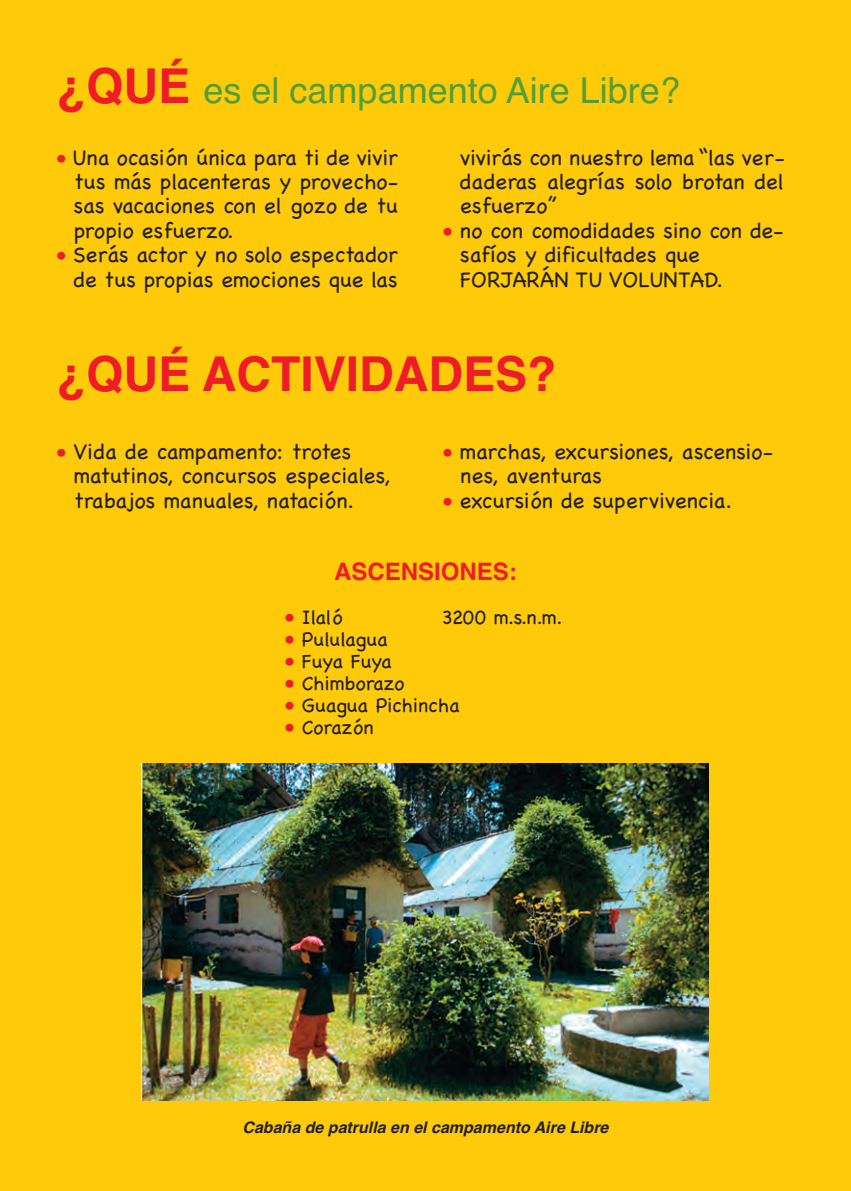
<style>
.page{position:relative;width:851px;height:1191px;background:#fff}
.page>*{position:absolute;margin:0;border:0;box-sizing:border-box;transform-origin:0 0}
.t1{font:700 48px "Helvetica";color:#ee1c27}
.t2{font:36px "Helvetica";color:#539e38}
.t3{font:700 24px "Helvetica";color:#ee1c27}
.t4{font:22px/24.4px "Chalkboard";color:#231f20}
.t5{font:20px "Chalkboard";color:#231f20}
.t6{font:italic 700 16px "Helvetica";color:#231f20}
.s1{font-weight:700;font-size:48px;color:#ee1c27}
.s2{font-size:20px;color:#ee1c27}
.s3{color:#ee1c27}
</style>
<div class="page">
<div style="left:0;top:0;width:850px;height:1191px;background:#feca0a"></div>
<img style="left:142px;top:764px;width:566px;height:336px">
<h2 class="t2" style="left:57px;top:70px;width:624px"><span class="s1">¿QUÉ</span> es el campamento Aire Libre?</h2>
<p class="t4" style="left:74px;top:145px;width:326px;text-align:justify;text-indent:-17px"><span class="s2">•</span> Una ocasión única para ti de vivir tus más placenteras y provecho&shy;sas vacaciones con el gozo de tu propio esfuerzo.</p>
<p class="t4" style="left:57px;top:243px;width:342px;text-align:right"><span class="s2">•</span> Serás actor y no solo espectador de tus propias emociones que las</p>
<p class="t4" style="left:460px;top:145px;width:326px;text-align:justify">vivirás con nuestro lema “las ver&shy;daderas alegrías solo brotan del esfuerzo”</p>
<p class="t4" style="left:460px;top:219px;width:325px;text-indent:-17px"><span class="s2">•</span> no con comodidades sino con de&shy;safíos y dificultades que<br>FORJARÁN TU VOLUNTAD.</p>
<h1 class="t1" style="left:57px;top:346px;width:501px">¿QUÉ ACTIVIDADES?</h1>
<p class="t4" style="left:74px;top:440px;width:318px;text-indent:-17px"><span class="s2">•</span> Vida de campamento: trotes matutinos, concursos especiales, trabajos manuales, natación.</p>
<p class="t4" style="left:460px;top:440px;width:314px;text-indent:-17px"><span class="s2">•</span> marchas, excursiones, ascensio&shy;nes, aventuras</p>
<p class="t4" style="left:443px;top:488px;width:290px"><span class="s2">•</span> excursión de supervivencia.</p>
<p class="t3" style="left:334px;top:557px;width:184px">ASCENSIONES:</p>
<p class="t5" style="left:285px;top:601px;width:59px"><span class="s3">•</span> Ilaló</p>
<p class="t5" style="left:441px;top:601px;width:122px">3200 m.s.n.m.</p>
<p class="t5" style="left:285px;top:623px;width:104px"><span class="s3">•</span> Pululagua</p>
<p class="t5" style="left:285px;top:645px;width:108px"><span class="s3">•</span> Fuya Fuya</p>
<p class="t5" style="left:285px;top:667px;width:121px"><span class="s3">•</span> Chimborazo</p>
<p class="t5" style="left:285px;top:689px;width:176px"><span class="s3">•</span> Guagua Pichincha</p>
<p class="t5" style="left:285px;top:711px;width:90px"><span class="s3">•</span> Corazón</p>
<p class="t6" style="left:242px;top:1118px;width:367px">Cabaña de patrulla en el campamento Aire Libre</p>
</div>
